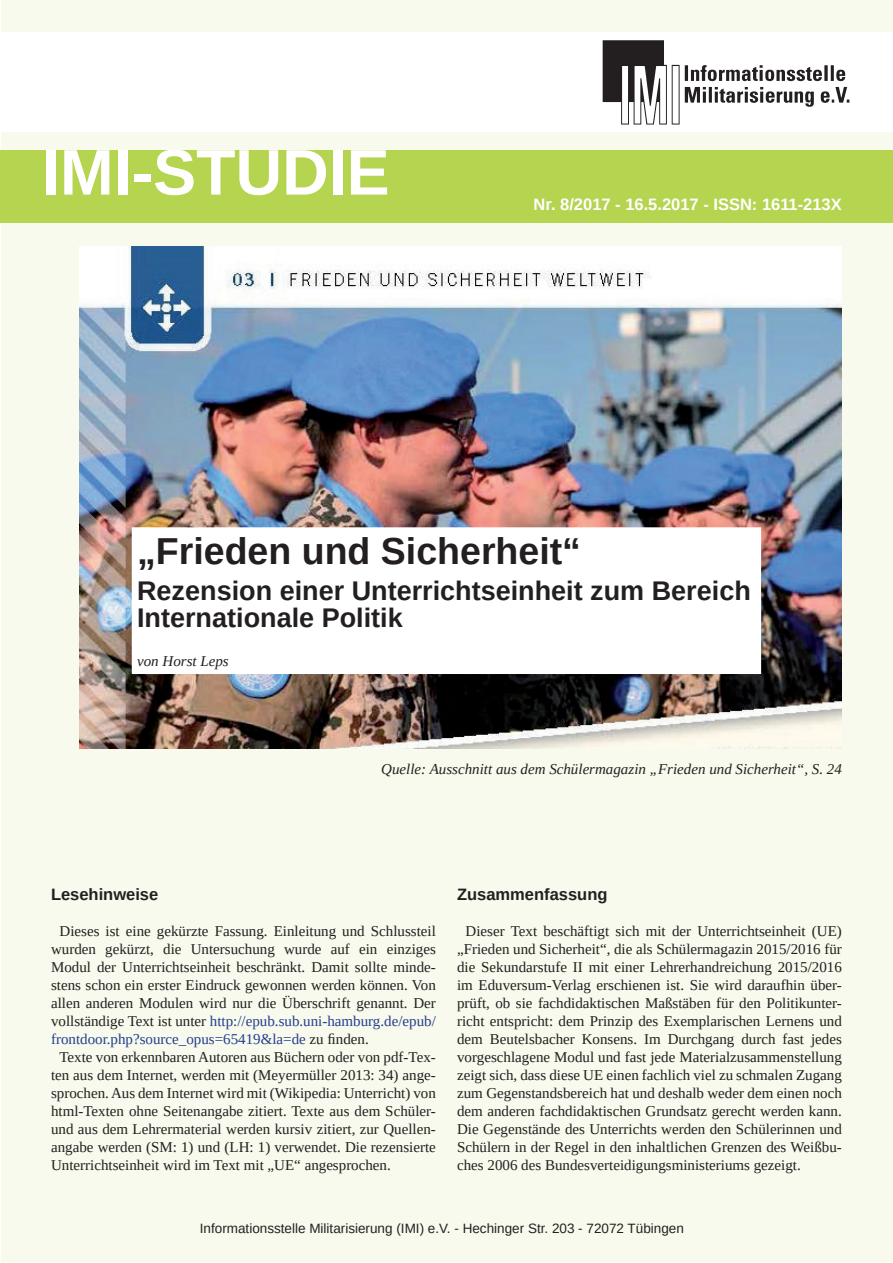
<style>
.page{position:relative;width:893px;height:1263px;background:#fff}
.page>*{position:absolute;margin:0;border:0;box-sizing:border-box;transform-origin:0 0}
.t1{font:700 64.5px "Liberation Sans";color:#fff}
.t2{font:700 37.5px "Liberation Sans";color:#231f20}
.t3{font:700 27px/27px "Liberation Sans";color:#231f20}
.t4{font:700 16.5px "Liberation Sans";color:#fff}
.t5{font:700 16.5px "Liberation Sans";color:#231f20}
.t6{font:15px/18px "Liberation Serif";color:#231f20;text-align:justify}
.t7{font:15px "Liberation Serif";color:#253f8e}
.t8{font:italic 15px "Liberation Serif";color:#231f20}
.t9{font:13.5px "Liberation Sans";color:#231f20}
.s1{color:#231f20}
</style>
<div class="page">
<div style="left:1px;top:1px;width:891px;height:1261px;background:#f7faed"></div>
<div style="left:0;top:32px;width:893px;height:100px;background:#fff"></div>
<div style="left:0;top:150px;width:893px;height:73px;background:#b5d44f"></div>
<img style="left:602px;top:40px;width:248px;height:85px">
<img style="left:80px;top:246px;width:762px;height:502px">
<div style="left:132px;top:528px;width:628px;height:145px;background:#fff"></div>
<div style="left:132px;top:527px;width:629px;height:147px;border:1px solid #fff"></div>
<h1 class="t1" style="left:42px;top:128px;width:349px">IMI-STUDIE</h1>
<p class="t4" style="left:534px;top:193px;width:310px">Nr. 8/2017 - 16.5.2017 - ISSN: 1611-213X</p>
<h2 class="t2" style="left:137px;top:525px;width:445px">„Frieden und Sicherheit“</h2>
<h3 class="t3" style="left:137px;top:577px;width:615px">Rezension einer Unterrichtseinheit zum Bereich<br>Internationale Politik</h3>
<p class="t8" style="left:137px;top:651px;width:93px">von Horst Leps</p>
<p class="t8" style="left:381px;top:759px;width:462px">Quelle: Ausschnitt aus dem Schülermagazin „Frieden und Sicherheit“, S. 24</p>
<p class="t5" style="left:51px;top:883px;width:109px">Lesehinweise</p>
<p class="t6" style="left:60px;top:922px;width:378px">Dieses ist eine gekürzte Fassung. Einleitung und Schlussteil</p>
<p class="t6" style="left:51px;top:940px;width:386px">wurden gekürzt, die Untersuchung wurde auf ein einziges</p>
<p class="t6" style="left:51px;top:958px;width:386px">Modul der Unterrichtseinheit beschränkt. Damit sollte minde-</p>
<p class="t6" style="left:51px;top:976px;width:386px">stens schon ein erster Eindruck gewonnen werden können. Von</p>
<p class="t6" style="left:51px;top:994px;width:386px">allen anderen Modulen wird nur die Überschrift genannt. Der</p>
<p class="t7" style="left:51px;top:1011px;width:386px"><span class="s1">vollständige Text ist unter</span> http://epub.sub.uni-hamburg.de/epub/</p>
<p class="t7" style="left:51px;top:1029px;width:319px">frontdoor.php?source_opus=65419&amp;la=de <span class="s1">zu finden.</span></p>
<p class="t6" style="left:60px;top:1048px;width:378px">Texte von erkennbaren Autoren aus Büchern oder von pdf-Tex-</p>
<p class="t6" style="left:51px;top:1066px;width:386px">ten aus dem Internet, werden mit (Meyermüller 2013: 34) ange-</p>
<p class="t6" style="left:51px;top:1084px;width:386px">sprochen. Aus dem Internet wird mit (Wikipedia: Unterricht) von</p>
<p class="t6" style="left:51px;top:1102px;width:386px">html-Texten ohne Seitenangabe zitiert. Texte aus dem Schüler-</p>
<p class="t6" style="left:51px;top:1120px;width:386px">und aus dem Lehrermaterial werden kursiv zitiert, zur Quellen-</p>
<p class="t6" style="left:51px;top:1138px;width:386px">angabe werden (SM: 1) und (LH: 1) verwendet. Die rezensierte</p>
<p class="t6" style="left:51px;top:1156px;width:341px">Unterrichtseinheit wird im Text mit „UE“ angesprochen.</p>
<p class="t5" style="left:457px;top:883px;width:152px">Zusammenfassung</p>
<p class="t6" style="left:457px;top:922px;width:386px;text-indent:9px">Dieser Text beschäftigt sich mit der Unterrichtseinheit (UE) „Frieden und Sicherheit“, die als Schülermagazin 2015/2016 für die Sekundarstufe II mit einer Lehrerhandreichung 2015/2016 im Eduversum-Verlag erschienen ist. Sie wird daraufhin über&shy;prüft, ob sie fachdidaktischen Maßstäben für den Politikunter&shy;richt entspricht: dem Prinzip des Exemplarischen Lernens und dem Beutelsbacher Konsens. Im Durchgang durch fast jedes vorgeschlagene Modul und fast jede Materialzusammenstellung zeigt sich, dass diese UE einen fachlich viel zu schmalen Zugang zum Gegenstandsbereich hat und deshalb weder dem einen noch dem anderen fachdidaktischen Grundsatz gerecht werden kann.<br>Die Gegenstände des Unterrichts werden den Schülerinnen und Schülern in der Regel in den inhaltlichen Grenzen des Weißbu&shy;ches 2006 des Bundesverteidigungsministeriums gezeigt.</p>
<p class="t9" style="left:200px;top:1220px;width:485px">Informationsstelle Militarisierung (IMI) e.V. - Hechinger Str. 203 - 72072 Tübingen</p>
</div>
